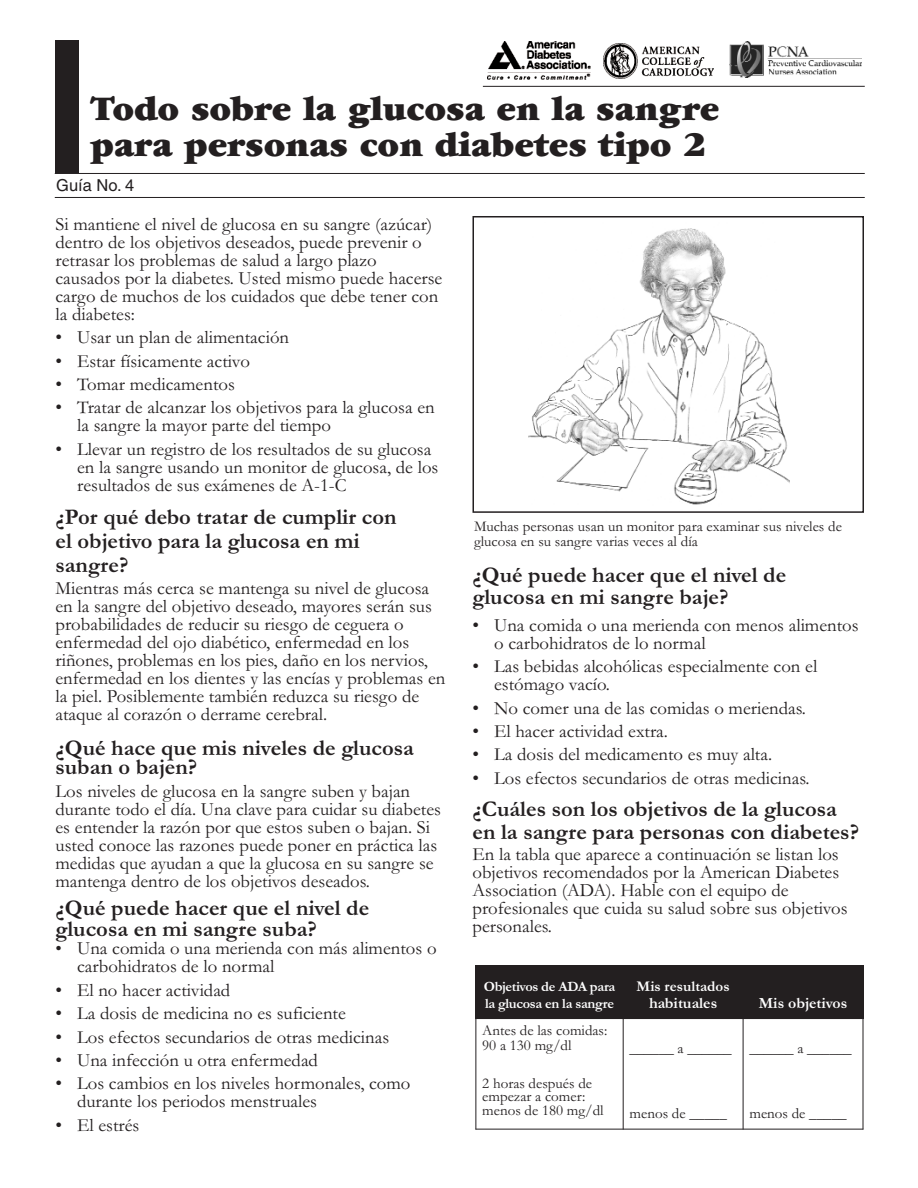
<style>
.page{position:relative;width:918px;height:1188px;background:#fff}
.page>*{position:absolute;margin:0;border:0;box-sizing:border-box;transform-origin:0 0}
.t1{font:900 36px/36px "Garamond";color:#231f20}
.t2{font:700 22.5px/24px "Garamond";color:#231f20}
.t3{font:18.75px/18px "Garamond";color:#231f20}
.t4{font:16.5px "Helvetica";color:#231f20}
.t5{font:700 15.75px "Garamond";color:#fff}
.t6{font:15px/15px "Garamond";color:#231f20}
.t7{font:700 15px "Garamond";color:#fff}
.t8{font:700 14.25px/17.2px "Garamond";letter-spacing:-.025em;color:#fff}
.s1{font-size:18px}
</style>
<div class="page">
<img style="left:529px;top:228px;width:260px;height:277px">
<div style="left:472px;top:216px;width:392px;height:297px;border:2px solid #231f20"></div>
<hr style="left:55px;top:173px;width:810px;height:1px;background:#231f20">
<hr style="left:55px;top:197px;width:810px;height:1px;background:#231f20">
<div style="left:476px;top:965px;width:147px;height:54px;background:#231f20"></div>
<div style="left:623px;top:965px;width:120px;height:54px;background:#231f20"></div>
<div style="left:743px;top:965px;width:120px;height:54px;background:#231f20"></div>
<hr style="left:476px;top:965px;width:1px;height:165px;background:#231f20">
<hr style="left:623px;top:965px;width:1px;height:165px;background:#231f20">
<hr style="left:743px;top:965px;width:1px;height:165px;background:#231f20">
<hr style="left:863px;top:965px;width:1px;height:165px;background:#231f20">
<hr style="left:476px;top:1129px;width:387px;height:1px;background:#231f20">
<div style="left:55px;top:40px;width:23px;height:133px;background:#231f20"></div>
<img style="left:487px;top:41px;width:104px;height:39px">
<img style="left:604px;top:44px;width:110px;height:34px">
<img style="left:729px;top:41px;width:132px;height:36px">
<hr style="left:483px;top:86px;width:382px;height:1px;background:#231f20">
<h1 class="t1" style="left:91px;top:95px;width:630px">Todo sobre la glucosa en la sangre para personas con diabetes tipo 2</h1>
<p class="t4" style="left:56px;top:179px;width:80px">Guía No. 4</p>
<p class="t3" style="left:56px;top:214px;width:388px">Si mantiene el nivel de glucosa en su sangre (azúcar) dentro de los objetivos deseados, puede prevenir o retrasar los problemas de salud a largo plazo causados por la diabetes. Usted mismo puede hacerse cargo de muchos de los cuidados que debe tener con la diabetes:</p>
<p class="t3" style="left:56px;top:328px;width:235px">• Usar un plan de alimentación</p>
<p class="t3" style="left:56px;top:351px;width:196px">• Estar físicamente activo</p>
<p class="t3" style="left:56px;top:374px;width:181px">• Tomar medicamentos</p>
<p class="t3" style="left:77px;top:398px;width:359px;text-indent:-22px">• Tratar de alcanzar los objetivos para la glucosa en la sangre la mayor parte del tiempo</p>
<p class="t3" style="left:77px;top:439px;width:363px;text-indent:-22px">• Llevar un registro de los resultados de su glucosa en la sangre usando un monitor de glucosa, de los resultados de sus exámenes de A-1-C</p>
<p class="t2" style="left:56px;top:505px;width:343px">¿Por qué debo tratar de cumplir con el objetivo para la glucosa en mi sangre?</p>
<p class="t3" style="left:55px;top:578px;width:391px">Mientras más cerca se mantenga su nivel de glucosa en la sangre del objetivo deseado, mayores serán sus probabilidades de reducir su riesgo de ceguera o enfermedad del ojo diabético, enfermedad en los riñones, problemas en los pies, daño en los nervios, enfermedad en los dientes y las encías y problemas en la piel. Posiblemente también reduzca su riesgo de ataque al corazón o derrame cerebral.</p>
<p class="t2" style="left:56px;top:737px;width:360px;line-height:19.5px">¿Qué hace que mis niveles de glucosa suban o bajen?</p>
<p class="t3" style="left:56px;top:782px;width:387px">Los niveles de glucosa en la sangre suben y bajan durante todo el día. Una clave para cuidar su diabetes es entender la razón por que estos suben o bajan. Si usted conoce las razones puede poner en práctica las medidas que ayudan a que la glucosa en su sangre se mantenga dentro de los objetivos deseados.</p>
<p class="t2" style="left:56px;top:897px;width:315px;line-height:21px">¿Qué puede hacer que el nivel de glucosa en mi sangre suba?</p>
<p class="t3" style="left:77px;top:939px;width:361px;text-indent:-22px"><span class="s1">•</span> Una comida o una merienda con más alimentos o carbohidratos de lo normal</p>
<p class="t3" style="left:55px;top:980px;width:176px">• El no hacer actividad</p>
<p class="t3" style="left:55px;top:1004px;width:292px">• La dosis de medicina no es suficiente</p>
<p class="t3" style="left:55px;top:1027px;width:335px">• Los efectos secundarios de otras medicinas</p>
<p class="t3" style="left:55px;top:1051px;width:264px">• Una infección u otra enfermedad</p>
<p class="t3" style="left:77px;top:1074px;width:335px;text-indent:-22px">• Los cambios en los niveles hormonales, como durante los periodos menstruales</p>
<p class="t3" style="left:55px;top:1115px;width:85px">• El estrés</p>
<p class="t6" style="left:474px;top:518px;width:369px">Muchas personas usan un monitor para examinar sus niveles de glucosa en su sangre varias veces al día</p>
<p class="t2" style="left:472px;top:563px;width:315px;line-height:22.5px">¿Qué puede hacer que el nivel de glucosa en mi sangre baje?</p>
<p class="t3" style="left:494px;top:615px;width:366px;text-indent:-22px">• Una comida o una merienda con menos alimentos o carbohidratos de lo normal</p>
<p class="t3" style="left:494px;top:657px;width:325px;text-indent:-22px">• Las bebidas alcohólicas especialmente con el estómago vacío.</p>
<p class="t3" style="left:472px;top:698px;width:335px">• No comer una de las comidas o meriendas.</p>
<p class="t3" style="left:472px;top:722px;width:197px">• El hacer actividad extra.</p>
<p class="t3" style="left:472px;top:745px;width:301px">• La dosis del medicamento es muy alta.</p>
<p class="t3" style="left:472px;top:768px;width:339px">• Los efectos secundarios de otras medicinas.</p>
<p class="t2" style="left:472px;top:797px;width:388px;line-height:22.5px">¿Cuáles son los objetivos de la glucosa en la sangre para personas con diabetes?</p>
<p class="t3" style="left:472px;top:844px;width:377px">En la tabla que aparece a continuación se listan los objetivos recomendados por la American Diabetes Association (ADA). Hable con el equipo de profesionales que cuida su salud sobre sus objetivos personales.</p>
<p class="t8" style="left:484px;top:978px;width:133px">Objetivos de ADA para la glucosa en la sangre</p>
<p class="t7" style="left:637px;top:977px;width:94px">Mis resultados</p>
<p class="t5" style="left:649px;top:993px;width:70px">habituales</p>
<p class="t5" style="left:759px;top:993px;width:90px">Mis objetivos</p>
<p class="t6" style="left:482px;top:1022px;width:127px">Antes de las comidas:<br>90 a 130 mg/dl</p>
<p class="t6" style="left:482px;top:1076px;width:123px;line-height:13.5px">2 horas después de empezar a comer: menos de 180 mg/dl</p>
<p class="t6" style="left:630px;top:1040px;width:104px">______ a ______</p>
<p class="t6" style="left:749px;top:1040px;width:104px">______ a ______</p>
<p class="t6" style="left:630px;top:1105px;width:99px">menos de _____</p>
<p class="t6" style="left:749px;top:1105px;width:99px">menos de _____</p>
</div>
